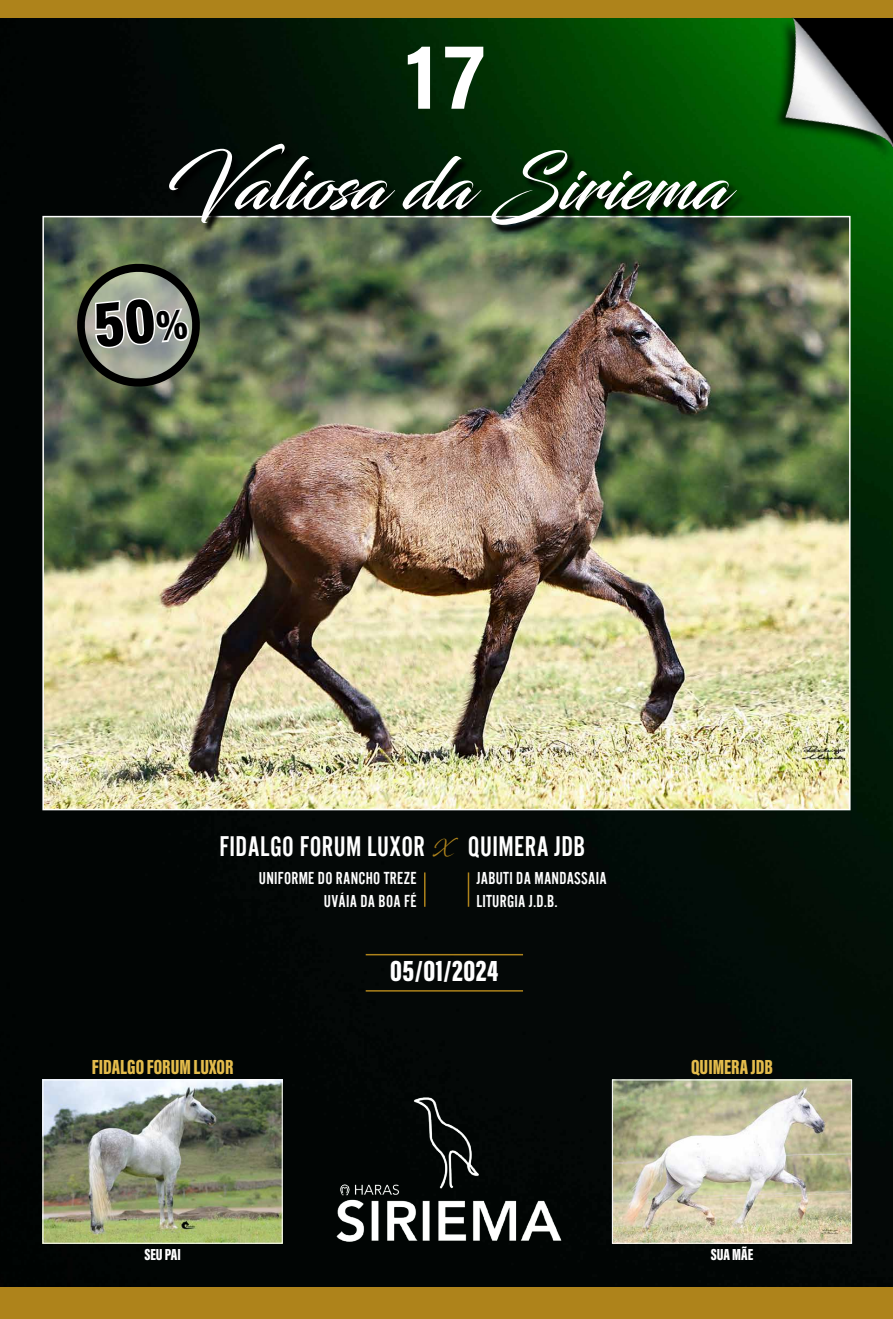
<style>
.page{position:relative;width:893px;height:1319px;background:#fff}
.page>*{position:absolute;margin:0;border:0;box-sizing:border-box;transform-origin:0 0}
.t1{font:90px "Acumin Variable Concept";color:#fff;scale:.89 1}
.t2{font:72px "Blacksword";color:#fff}
.t3{font:30px "Acumin Variable Concept";letter-spacing:.015em;color:#fff}
.t4{font:29.55px "Alternate Got No 2 D";letter-spacing:.015em;color:#fff}
.t5{font:21px "Acumin Variable Concept";color:#e4bc4c}
.t6{font:18px/23px "Alternate Got No 2 D";letter-spacing:.015em;color:#fff;text-align:right}
.t7{font:18px "Blacksword";color:#ae831b}
.t8{font:16.5px "Acumin Variable Concept";letter-spacing:-.005em;color:#fff}
</style>
<div class="page">
<img style="left:0;top:17px;width:893px;height:1269px">
<div style="left:0;top:1286px;width:893px;height:32px;background:#ae831b"></div>
<img style="left:614px;top:1081px;width:236px;height:160px">
<div style="left:612px;top:1079px;width:240px;height:164px;border:1px solid #fff"></div>
<img style="left:45px;top:1081px;width:236px;height:160px">
<div style="left:43px;top:1079px;width:240px;height:164px;border:1px solid #fff"></div>
<div style="left:0;top:0;width:893px;height:17px;background:#ae831b"></div>
<img style="left:45px;top:219px;width:802px;height:588px">
<svg style="left:170px;top:146px;width:576px;height:90px;background:#142f15"></svg>
<hr style="left:424px;top:872px;width:1px;height:34px;background:#ae831b">
<hr style="left:468px;top:872px;width:1px;height:34px;background:#ae831b">
<hr style="left:366px;top:953px;width:157px;height:2px;background:#ae831b">
<hr style="left:366px;top:989px;width:157px;height:2px;background:#ae831b">
<img style="left:317px;top:1083px;width:270px;height:164px">
<div style="left:771px;top:17px;width:122px;height:146px;background:#000;opacity:.75"></div>
<img style="left:780px;top:17px;width:113px;height:134px">
<svg style="left:74px;top:261px;width:129px;height:128px;background:#777d6d"></svg>
<h1 class="t1" style="left:405px;top:16px;width:91px">17</h1>
<h2 class="t2" style="left:164px;top:142px;width:566px">Valiosa da Siriema</h2>
<h3 class="t4" style="left:219px;top:831px;width:207px">FIDALGO FORUM LUXOR</h3>
<h3 class="t4" style="left:468px;top:831px;width:119px">QUIMERA JDB</h3>
<p class="t7" style="left:432px;top:835px;width:20px">X</p>
<p class="t6" style="left:259px;top:866px;width:159px">UNIFORME DO RANCHO TREZE<br>UVÁIA DA BOA FÉ</p>
<p class="t6" style="left:476px;top:866px;width:132px;text-align:left">JABUTI DA MANDASSAIA<br>LITURGIA J.D.B.</p>
<h3 class="t3" style="left:390px;top:950px;width:110px">05/01/2024</h3>
<p class="t5" style="left:92px;top:1051px;width:143px">FIDALGO FORUM LUXOR</p>
<p class="t5" style="left:691px;top:1051px;width:83px">QUIMERA JDB</p>
<p class="t8" style="left:144px;top:1242px;width:38px">SEU PAI</p>
<p class="t8" style="left:711px;top:1242px;width:44px">SUA MÃE</p>
</div>
